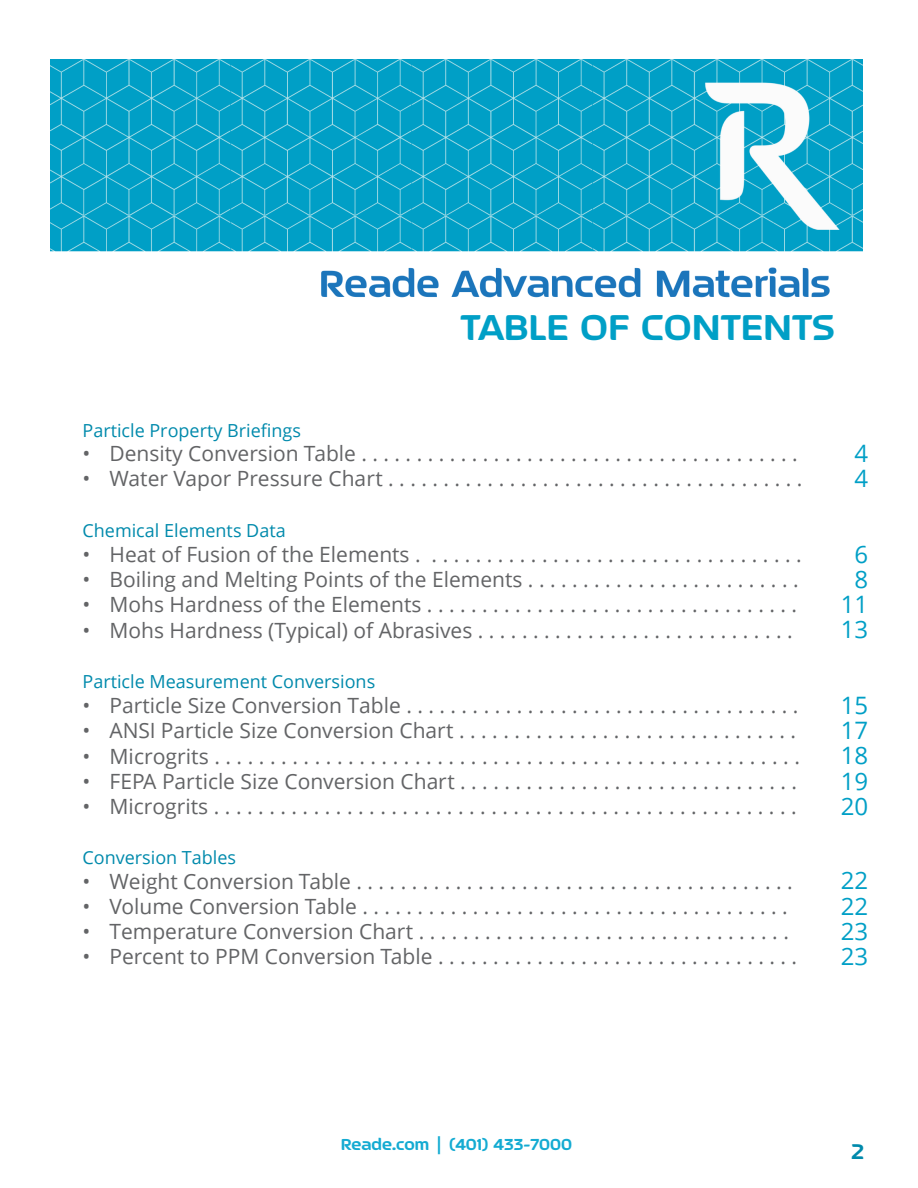
<style>
.page{position:relative;width:918px;height:1188px;background:#fff}
.page>*{position:absolute;margin:0;border:0;box-sizing:border-box;transform-origin:0 0}
.t1{font:700 40.5px "September";color:#009fc6}
.t2{font:24px/25.2px "Open Sans";color:#009fc6;text-align:justify}
.t3{font:700 24px "September";color:#008aac}
.t4{font:21px "Open Sans";color:#636466}
.t5{font:18px "Open Sans";color:#008aac}
.t6{font:700 18px "September";color:#14abd2}
.s1{font-family:"Open Sans"}
</style>
<div class="page">
<img style="left:51px;top:59px;width:812px;height:239px">
<h1 class="t1" style="left:461px;top:301px;width:376px">TABLE OF CONTENTS</h1>
<p class="t5" style="left:83px;top:418px;width:220px">Particle Property Briefings</p>
<p class="t4" style="left:83px;top:439px;width:717px">• Density Conversion Table . . . . . . . . . . . . . . . . . . . . . . . . . . . . . . . . . . . . . . . .</p>
<p class="t4" style="left:83px;top:464px;width:722px">• Water Vapor Pressure Chart . . . . . . . . . . . . . . . . . . . . . . . . . . . . . . . . . . . . . .</p>
<p class="t5" style="left:83px;top:518px;width:205px">Chemical Elements Data</p>
<p class="t4" style="left:83px;top:540px;width:721px">• Heat of Fusion of the Elements . . . . . . . . . . . . . . . . . . . . . . . . . . . . . . . . . . .</p>
<p class="t4" style="left:82px;top:565px;width:718px">• Boiling and Melting Points of the Elements . . . . . . . . . . . . . . . . . . . . . . . . .</p>
<p class="t4" style="left:82px;top:590px;width:716px">• Mohs Hardness of the Elements . . . . . . . . . . . . . . . . . . . . . . . . . . . . . . . . . .</p>
<p class="t4" style="left:82px;top:616px;width:712px">• Mohs Hardness (Typical) of Abrasives . . . . . . . . . . . . . . . . . . . . . . . . . . . . .</p>
<p class="t5" style="left:83px;top:669px;width:294px">Particle Measurement Conversions</p>
<p class="t4" style="left:83px;top:691px;width:718px">• Particle Size Conversion Table . . . . . . . . . . . . . . . . . . . . . . . . . . . . . . . . . . . .</p>
<p class="t4" style="left:83px;top:716px;width:715px">• ANSI Particle Size Conversion Chart . . . . . . . . . . . . . . . . . . . . . . . . . . . . . . .</p>
<p class="t4" style="left:83px;top:742px;width:719px">• Microgrits . . . . . . . . . . . . . . . . . . . . . . . . . . . . . . . . . . . . . . . . . . . . . . . . . . . . .</p>
<p class="t2" style="left:855px;top:440px;width:15px">4<br>4</p>
<p class="t2" style="left:841px;top:541px;width:29px;text-align:center">6<br>8<br>11<br>13</p>
<p class="t2" style="left:841px;top:692px;width:29px">15<br>17<br>18</p>
<p class="t4" style="left:83px;top:767px;width:716px">• FEPA Particle Size Conversion Chart . . . . . . . . . . . . . . . . . . . . . . . . . . . . . . .</p>
<p class="t2" style="left:841px;top:768px;width:29px">19</p>
<p class="t4" style="left:83px;top:792px;width:716px">• Microgrits . . . . . . . . . . . . . . . . . . . . . . . . . . . . . . . . . . . . . . . . . . . . . . . . . . . . .</p>
<p class="t2" style="left:841px;top:793px;width:29px">20</p>
<p class="t5" style="left:83px;top:845px;width:155px">Conversion Tables</p>
<p class="t4" style="left:83px;top:867px;width:712px">• Weight Conversion Table . . . . . . . . . . . . . . . . . . . . . . . . . . . . . . . . . . . . . . . .</p>
<p class="t4" style="left:83px;top:892px;width:707px">• Volume Conversion Table . . . . . . . . . . . . . . . . . . . . . . . . . . . . . . . . . . . . . . .</p>
<p class="t4" style="left:83px;top:917px;width:708px">• Temperature Conversion Chart . . . . . . . . . . . . . . . . . . . . . . . . . . . . . . . . . .</p>
<p class="t4" style="left:82px;top:942px;width:716px">• Percent to PPM Conversion Table . . . . . . . . . . . . . . . . . . . . . . . . . . . . . . . . .</p>
<p class="t2" style="left:841px;top:868px;width:29px">22<br>22<br>23<br>23</p>
<p class="t6" style="left:341px;top:1133px;width:233px">Reade.com <span class="s1">|</span> (401) 433-7000</p>
<p class="t3" style="left:851px;top:1136px;width:15px">2</p>
</div>
